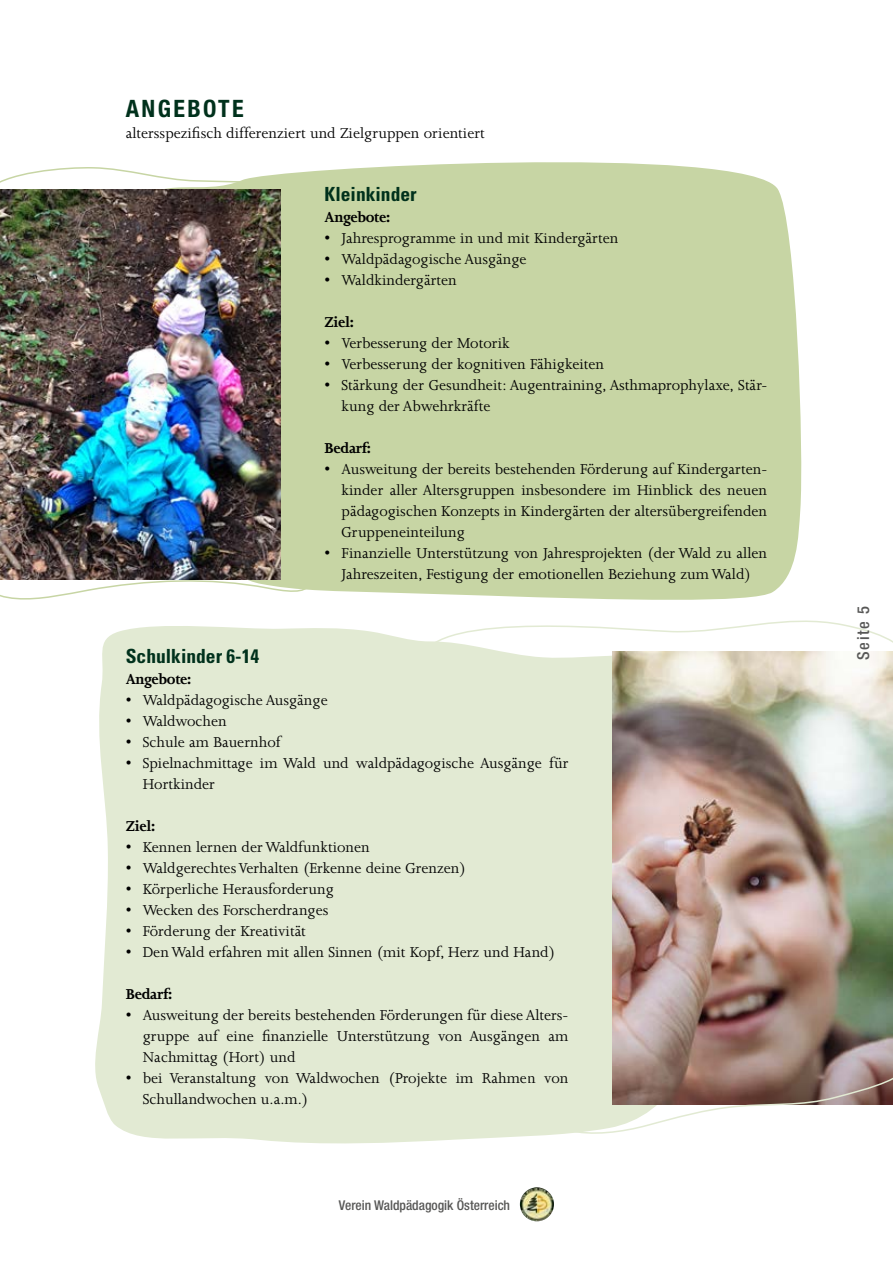
<style>
.page{position:relative;width:893px;height:1263px;background:#fff}
.page>*{position:absolute;margin:0;border:0;box-sizing:border-box;transform-origin:0 0}
.t1{font:700 condensed 24px "Helvetica Neue LT Std";letter-spacing:.1em;color:#00311c}
.t2{font:700 condensed 19.5px "Univers LT Std";color:#00311c}
.t3{font:16.5px/21px "Joanna MT Std";color:#000}
.t4{font:700 16.5px "Joanna MT Std";letter-spacing:-.025em;color:#000}
.t5{font:500 condensed 16.5px "Helvetica Neue LT Std";letter-spacing:.1em;color:#575756}
.t6{font:500 condensed 13.5px "Helvetica Neue LT Std";color:#575756}
</style>
<div class="page">
<div style="left:95px;top:626px;width:326px;height:518px;background:#e2ead3"></div>
<div style="left:330px;top:162px;width:472px;height:438px;background:#c7d5a4"></div>
<img style="left:0;top:167px;width:330px;height:433px">
<img style="left:421px;top:620px;width:472px;height:522px">
<img style="left:520px;top:1187px;width:34px;height:34px;border-radius:17px">
<h1 class="t1" style="left:126px;top:94px;width:119px">ANGEBOTE</h1>
<p class="t3" style="left:126px;top:123px;width:361px">altersspezifisch differenziert und Zielgruppen orientiert</p>
<p class="t2" style="left:325px;top:182px;width:94px">Kleinkinder</p>
<p class="t4" style="left:325px;top:208px;width:67px">Angebote:</p>
<p class="t3" style="left:325px;top:228px;width:295px">• Jahresprogramme in und mit Kindergärten</p>
<p class="t3" style="left:325px;top:249px;width:203px">• Waldpädagogische Ausgänge</p>
<p class="t3" style="left:325px;top:270px;width:134px">• Waldkindergärten</p>
<p class="t4" style="left:325px;top:313px;width:31px">Ziel:</p>
<p class="t3" style="left:325px;top:333px;width:187px">• Verbesserung der Motorik</p>
<p class="t3" style="left:325px;top:354px;width:281px">• Verbesserung der kognitiven Fähigkeiten</p>
<p class="t3" style="left:342px;top:375px;width:427px;text-indent:-17px">• Stärkung der Gesundheit: Augentraining, Asthmaprophylaxe, Stär&shy;kung der Abwehrkräfte</p>
<p class="t4" style="left:325px;top:439px;width:48px">Bedarf:</p>
<p class="t3" style="left:342px;top:459px;width:427px;text-align:justify;text-indent:-17px">• Ausweitung der bereits bestehenden Förderung auf Kindergarten&shy;kinder aller Altersgruppen insbesondere im Hinblick des neuen pädagogischen Konzepts in Kindergärten der altersübergreifenden Gruppeneinteilung</p>
<p class="t3" style="left:325px;top:543px;width:444px;text-align:center">• Finanzielle Unterstützung von Jahresprojekten (der Wald zu allen<br>Jahreszeiten, Festigung der emotionellen Beziehung zum Wald)</p>
<p class="t2" style="left:126px;top:644px;width:135px">Schulkinder 6-14</p>
<p class="t4" style="left:126px;top:670px;width:67px">Angebote:</p>
<p class="t3" style="left:126px;top:690px;width:203px">• Waldpädagogische Ausgänge</p>
<p class="t3" style="left:126px;top:711px;width:102px">• Waldwochen</p>
<p class="t3" style="left:126px;top:732px;width:157px">• Schule am Bauernhof</p>
<p class="t3" style="left:143px;top:753px;width:427px;text-indent:-17px">• Spielnachmittage im Wald und waldpädagogische Ausgänge für<br>Hortkinder</p>
<p class="t4" style="left:126px;top:817px;width:31px">Ziel:</p>
<p class="t3" style="left:126px;top:837px;width:246px">• Kennen lernen der Waldfunktionen</p>
<p class="t3" style="left:126px;top:858px;width:342px">• Waldgerechtes Verhalten (Erkenne deine Grenzen)</p>
<p class="t3" style="left:126px;top:879px;width:210px">• Körperliche Herausforderung</p>
<p class="t3" style="left:126px;top:900px;width:204px">• Wecken des Forscherdranges</p>
<p class="t3" style="left:126px;top:921px;width:182px">• Förderung der Kreativität</p>
<p class="t3" style="left:126px;top:942px;width:431px">• Den Wald erfahren mit allen Sinnen (mit Kopf, Herz und Hand)</p>
<p class="t4" style="left:126px;top:985px;width:48px">Bedarf:</p>
<p class="t3" style="left:143px;top:1005px;width:427px;text-align:justify;text-indent:-17px">• Ausweitung der bereits bestehenden Förderungen für diese Alters&shy;gruppe auf eine finanzielle Unterstützung von Ausgängen am Nachmittag (Hort) und</p>
<p class="t3" style="left:143px;top:1068px;width:427px;text-indent:-17px">• bei Veranstaltung von Waldwochen (Projekte im Rahmen von<br>Schullandwochen u.a.m.)</p>
<p class="t6" style="left:339px;top:1197px;width:173px">Verein Waldpädagogik Österreich</p>
<p class="t5" style="left:853px;top:660px;width:55px;rotate:-90deg">Seite 5</p>
</div>
